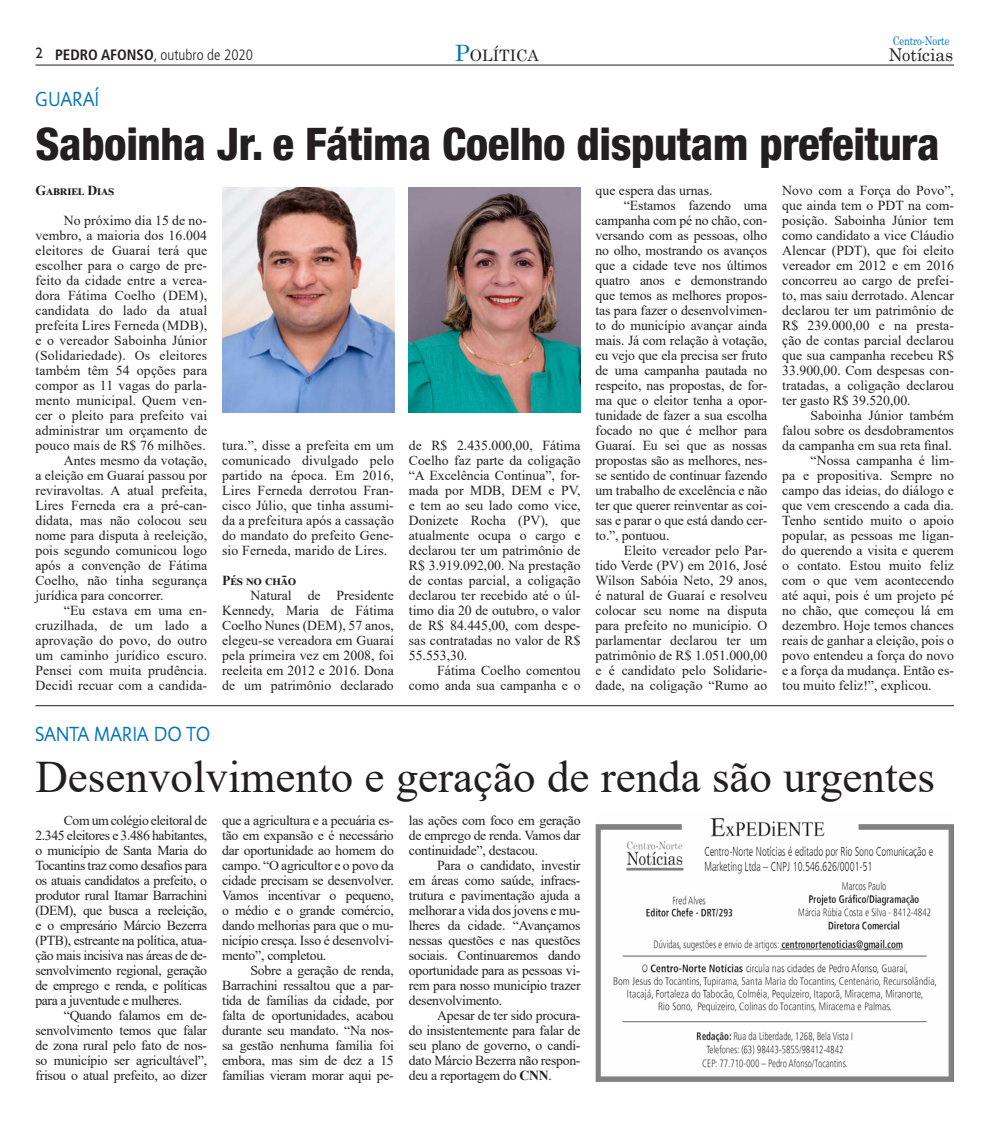
<style>
.page{position:relative;width:993px;height:1124px;background:#fff}
.page>*{position:absolute;margin:0;border:0;box-sizing:border-box;transform-origin:0 0}
.MANCHETE{font:800 condensed 45px "Helvetica Neue";letter-spacing:-.01em;color:#231f20}
.TÍTULO_04_COLUNAS{font:45px "Times New Roman";color:#231f20}
.RETRANCA{font:20px "Alinea Sans";color:#0072bc;scale:.9 1}
.t1{font:17.62px "Century Schoolbook";color:#231f20;scale:.94 1}
.t2{font:15.75px "Century Schoolbook";color:#231f20}
.t3{font:300 condensed 15px "Frutiger";color:#231f20}
.t4{font:15px "Gill Sans";color:#231f20}
.Texto{font:13.75px/15px "Times New Roman";color:#231f20;text-align:justify}
.INTERTÍTULO{font:700 13.75px "Times New Roman";letter-spacing:.015em;color:#231f20}
.INTERTÍTULO-2{font:700 13.75px "Times New Roman";letter-spacing:-.01em;color:#231f20}
.t5{font:12px "Century Schoolbook";letter-spacing:-.01em;color:#0072bc;scale:.78 1}
.s1{font-weight:700}
.s2{font-size:22.5px;color:#0072bc}
</style>
<div class="page">
<hr style="left:35px;top:65px;width:918px;height:1px;background:#231f20">
<img style="left:222px;top:188px;width:172px;height:225px">
<img style="left:408px;top:188px;width:172px;height:225px">
<hr style="left:35px;top:705px;width:918px;height:1px;background:#231f20">
<img style="left:595px;top:818px;width:358px;height:263px">
<p class="t4" style="left:35px;top:44px;width:9px">2</p>
<p class="t3" style="left:55px;top:47px;width:199px"><span class="s1">PEDRO AFONSO</span>, outubro de 2020</p>
<p class="t5" style="left:892px;top:30px;width:74px">Centro-Norte</p>
<p class="t2" style="left:455px;top:42px;width:85px"><span class="s2">P</span>OLÍTICA</p>
<p class="t1" style="left:888px;top:39px;width:70px">Notícias</p>
<p class="RETRANCA" style="left:35px;top:87px;width:73px">GUARAÍ</p>
<p class="MANCHETE" style="left:36px;top:116px;width:905px">Saboinha Jr. e Fátima Coelho disputam prefeitura</p>
<p class="INTERTÍTULO" style="left:35px;top:180px;width:80px">Gabriel Dias</p>
<p class="Texto" style="left:35px;top:212px;width:173px;text-indent:28px">No próximo dia 15 de no&shy;vembro, a maioria dos 16.004 eleitores de Guaraí terá que escolher para o cargo de pre&shy;feito da cidade entre a verea&shy;dora Fátima Coelho (DEM), candidata do lado da atual prefeita Lires Ferneda (MDB), e o vereador Saboinha Júnior (Solidariedade). Os eleitores também têm 54 opções para compor as 11 vagas do parla&shy;mento municipal. Quem ven&shy;cer o pleito para prefeito vai administrar um orçamento de pouco mais de R$ 76 milhões.</p>
<p class="Texto" style="left:35px;top:452px;width:173px;text-indent:28px">Antes mesmo da votação, a eleição em Guaraí passou por reviravoltas. A atual prefeita, Lires Ferneda era a pré-can&shy;didata, mas não colocou seu nome para disputa à reeleição, pois segundo comunicou logo após a convenção de Fátima Coelho, não tinha segurança jurídica para concorrer.</p>
<p class="Texto" style="left:35px;top:602px;width:173px;text-indent:28px">“Eu estava em uma en&shy;cruzilhada, de um lado a aprovação do povo, do outro um caminho jurídico escuro.<br>Pensei com muita prudência.<br>Decidi recuar com a candida-</p>
<p class="Texto" style="left:222px;top:437px;width:173px">tura.”, disse a prefeita em um comunicado divulgado pelo partido na época. Em 2016, Lires Ferneda derrotou Fran&shy;cisco Júlio, que tinha assumi&shy;da a prefeitura após a cassação do mandato do prefeito Gene&shy;sio Ferneda, marido de Lires.</p>
<p class="INTERTÍTULO-2" style="left:222px;top:570px;width:76px">Pés no chão</p>
<p class="Texto" style="left:222px;top:587px;width:173px;text-indent:28px">Natural de Presidente Kennedy, Maria de Fátima Coelho Nunes (DEM), 57 anos, elegeu-se vereadora em Guaraí pela primeira vez em 2008, foi reeleita em 2012 e 2016. Dona de um patrimônio declarado</p>
<p class="Texto" style="left:409px;top:437px;width:173px">de R$ 2.435.000,00, Fátima Coelho faz parte da coligação “A Excelência Continua”, for&shy;mada por MDB, DEM e PV, e tem ao seu lado como vice, Donizete Rocha (PV), que atualmente ocupa o cargo e declarou ter um patrimônio de R$ 3.919.092,00. Na prestação de contas parcial, a coligação declarou ter recebido até o úl&shy;timo dia 20 de outubro, o valor de R$ 84.445,00, com despe&shy;sas contratadas no valor de R$ 55.553,30.</p>
<p class="Texto" style="left:409px;top:662px;width:173px;text-align:right">Fátima Coelho comentou como anda sua campanha e o</p>
<p class="Texto" style="left:595px;top:182px;width:118px">que espera das urnas.</p>
<p class="Texto" style="left:595px;top:197px;width:173px;text-indent:28px">“Estamos fazendo uma campanha com pé no chão, con&shy;versando com as pessoas, olho no olho, mostrando os avanços que a cidade teve nos últimos quatro anos e demonstrando que temos as melhores propos&shy;tas para fazer o desenvolvimen&shy;to do município avançar ainda mais. Já com relação à votação, eu vejo que ela precisa ser fruto de uma campanha pautada no respeito, nas propostas, de for&shy;ma que o eleitor tenha a opor&shy;tunidade de fazer a sua escolha focado no que é melhor para Guaraí. Eu sei que as nossas propostas são as melhores, nes&shy;se sentido de continuar fazendo um trabalho de excelência e não ter que querer reinventar as coi&shy;sas e parar o que está dando cer&shy;to.”, pontuou.</p>
<p class="Texto" style="left:595px;top:542px;width:173px;text-indent:28px">Eleito vereador pelo Par&shy;tido Verde (PV) em 2016, José Wilson Sabóia Neto, 29 anos, é natural de Guaraí e resolveu colocar seu nome na disputa para prefeito no município. O parlamentar declarou ter um patrimônio de R$ 1.051.000,00 e é candidato pelo Solidarie&shy;dade, na coligação “Rumo ao</p>
<p class="Texto" style="left:782px;top:182px;width:173px">Novo com a Força do Povo”, que ainda tem o PDT na com&shy;posição. Saboinha Júnior tem como candidato a vice Cláudio Alencar (PDT), que foi eleito vereador em 2012 e em 2016 concorreu ao cargo de prefei&shy;to, mas saiu derrotado. Alencar declarou ter um patrimônio de R$ 239.000,00 e na presta&shy;ção de contas parcial declarou que sua campanha recebeu R$ 33.900,00. Com despesas con&shy;tratadas, a coligação declarou ter gasto R$ 39.520,00.</p>
<p class="Texto" style="left:782px;top:407px;width:173px;text-indent:28px">Saboinha Júnior também falou sobre os desdobramentos da campanha em sua reta final.</p>
<p class="Texto" style="left:782px;top:452px;width:173px;text-indent:28px">“Nossa campanha é lim&shy;pa e propositiva. Sempre no campo das ideias, do diálogo e que vem crescendo a cada dia.<br>Tenho sentido muito o apoio popular, as pessoas me ligan&shy;do querendo a visita e querem o contato. Estou muito feliz com o que vem acontecendo até aqui, pois é um projeto pé no chão, que começou lá em dezembro. Hoje temos chances reais de ganhar a eleição, pois o povo entendeu a força do novo e a força da mudança. Então es&shy;tou muito feliz!”, explicou.</p>
<p class="RETRANCA" style="left:35px;top:721px;width:195px">SANTA MARIA DO TO</p>
<p class="TÍTULO_04_COLUNAS" style="left:35px;top:745px;width:900px">Desenvolvimento e geração de renda são urgentes</p>
<p class="Texto" style="left:35px;top:812px;width:173px;text-indent:28px">Com um colégio eleitoral de 2.345 eleitores e 3.486 habitantes, o município de Santa Maria do Tocantins traz como desafios para os atuais candidatos a prefeito, o produtor rural Itamar Barrachini (DEM), que busca a reeleição, e o empresário Márcio Bezerra (PTB), estreante na política, atua&shy;ção mais incisiva nas áreas de de&shy;senvolvimento regional, geração de emprego e renda, e políticas para a juventude e mulheres.</p>
<p class="Texto" style="left:35px;top:1007px;width:173px;text-indent:28px">“Quando falamos em de&shy;senvolvimento temos que falar de zona rural pelo fato de nos&shy;so município ser agricultável”, frisou o atual prefeito, ao dizer</p>
<p class="Texto" style="left:222px;top:812px;width:173px">que a agricultura e a pecuária es&shy;tão em expansão e é necessário dar oportunidade ao homem do campo. “O agricultor e o povo da cidade precisam se desenvolver.<br>Vamos incentivar o pequeno, o médio e o grande comércio, dando melhorias para que o mu&shy;nicípio cresça. Isso é desenvolvi&shy;mento”, completou.</p>
<p class="Texto" style="left:222px;top:962px;width:173px;text-indent:28px">Sobre a geração de renda, Barrachini ressaltou que a par&shy;tida de famílias da cidade, por falta de oportunidades, acabou durante seu mandato. “Na nos&shy;sa gestão nenhuma família foi embora, mas sim de dez a 15 famílias vieram morar aqui pe-</p>
<p class="Texto" style="left:409px;top:812px;width:173px">las ações com foco em geração de emprego de renda. Vamos dar continuidade”, destacou.</p>
<p class="Texto" style="left:409px;top:857px;width:173px;text-indent:28px">Para o candidato, investir em áreas como saúde, infraes&shy;trutura e pavimentação ajuda a melhorar a vida dos jovens e mu&shy;lheres da cidade. “Avançamos nessas questões e nas questões sociais. Continuaremos dando oportunidade para as pessoas vi&shy;rem para nosso município trazer desenvolvimento.</p>
<p class="Texto" style="left:409px;top:1007px;width:173px;text-indent:28px">Apesar de ter sido procura&shy;do insistentemente para falar de seu plano de governo, o candi&shy;dato Márcio Bezerra não respon&shy;deu a reportagem do <span class="s1">CNN</span>.</p>
</div>
